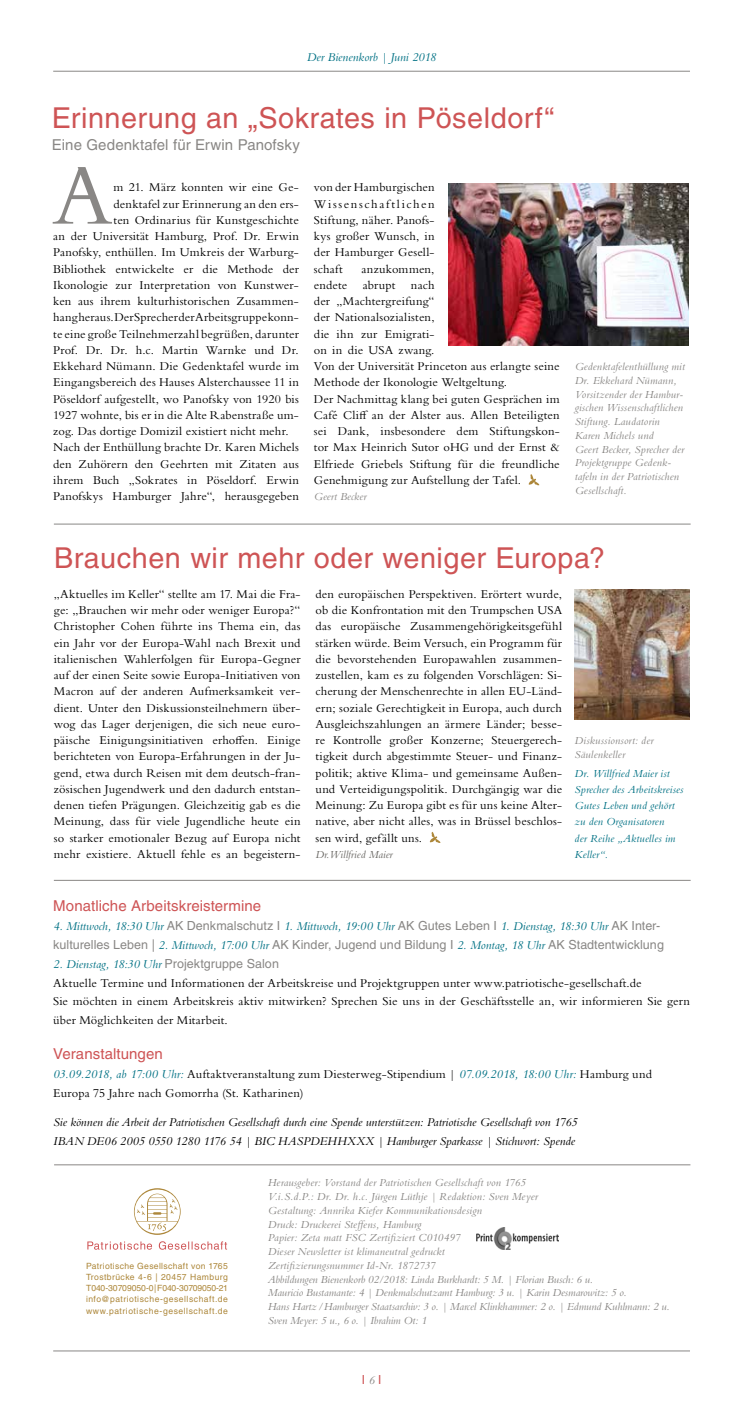
<style>
.page{position:relative;width:745px;height:1418px;background:#fff}
.page>*{position:absolute;margin:0;border:0;box-sizing:border-box;transform-origin:0 0}
.t1{font:88.75px "Bembo Std";color:#898785}
.t2{font:28.75px "Helvetica LT";letter-spacing:.02em;color:#ce5455}
.t3{font:15px "Helvetica LT";letter-spacing:.005em;color:#ce5455}
.t4{font:15px "Helvetica LT";letter-spacing:.005em;color:#898785}
.t5{font:12.5px/16.2px "Bembo Std";letter-spacing:.01em;color:#000}
.t6{font:italic 12.5px/18.8px "Bembo Std";letter-spacing:-.005em;color:#000}
.t7{font:italic 12.5px "Bembo Std";color:#007184}
.t8{font:12.5px "Helvetica LT";letter-spacing:.005em;color:#898785}
.t9{font:12.5px "Helvetica Neue";color:#ce5455}
.t10{font:italic 11.25px/13.8px "Bembo Std";letter-spacing:.01em;color:#898785}
.t11{font:italic 11.25px/16.2px "Bembo Std";letter-spacing:.015em;color:#007184}
.t12{font:italic 11.25px "Bembo Std";color:#6a6864}
.t13{font:8.62px/11.2px "Helvetica LT";letter-spacing:.06em;color:#ad873a;text-align:justify}
.s1{font-family:"Helvetica LT";font-style:normal;color:#898785}
.s2{font-family:"Bembo Std";font-style:italic;color:#007184}
.s3{font-style:italic;color:#007184}
.s4{font-family:"Helvetica LT";color:#898785}
.s5{font-family:"Bembo Std";font-style:italic;color:#898785}
</style>
<div class="page">
<hr style="left:53px;top:71px;width:636px;height:1px;background:#898785">
<hr style="left:53px;top:1350px;width:636px;height:1px;background:#898785">
<hr style="left:54px;top:1164px;width:636px;height:1px;background:#898785">
<svg style="left:134px;top:1188px;width:46px;height:46px"></svg>
<svg style="left:87px;top:1241px;width:140px;height:8px"></svg>
<hr style="left:54px;top:524px;width:636px;height:1px;background:#898785">
<hr style="left:54px;top:880px;width:636px;height:1px;background:#898785">
<svg style="left:528px;top:474px;width:12px;height:12px"></svg>
<img style="left:448px;top:183px;width:239px;height:162px">
<svg style="left:429px;top:831px;width:12px;height:12px"></svg>
<img style="left:574px;top:589px;width:115px;height:130px">
<img style="left:476px;top:1227px;width:82px;height:22px">
<div style="left:531px;top:1242px;width:47px;height:11px;background:#fff"></div>
<p class="t7" style="left:307px;top:50px;width:131px">Der Bienenkorb | Juni 2018</p>
<h2 class="t2" style="left:52px;top:101px;width:503px">Erinnerung an „Sokrates in Pöseldorf“</h2>
<p class="t4" style="left:52px;top:136px;width:249px">Eine Gedenktafel für Erwin Panofsky</p>
<h1 class="t1" style="left:52px;top:144px;width:62px">A</h1>
<p class="t5" style="left:314px;top:179px;width:122px;text-align:justify">von der Hamburgischen Wissenschaftlichen Stiftung, näher. Panofs&shy;kys großer Wunsch, in der Hamburger Gesell&shy;schaft</p>
<p class="t5" style="left:113px;top:179px;width:187px">m 21. März konnten wir eine Ge-</p>
<p class="t5" style="left:113px;top:195px;width:187px">denktafel zur Erinnerung an den ers-</p>
<p class="t5" style="left:113px;top:211px;width:187px">ten Ordinarius für Kunstgeschichte</p>
<p class="t5" style="left:53px;top:228px;width:247px">an der Universität Hamburg, Prof. Dr. Erwin</p>
<p class="t5" style="left:53px;top:244px;width:247px">Panofsky, enthüllen. Im Umkreis der Warburg-</p>
<p class="t5" style="left:53px;top:260px;width:247px">Bibliothek entwickelte er die Methode der</p>
<p class="t5" style="left:53px;top:276px;width:247px">Ikonologie zur Interpretation von Kunstwer-</p>
<p class="t5" style="left:53px;top:293px;width:247px">ken aus ihrem kulturhistorischen Zusammen-</p>
<p class="t5" style="left:53px;top:309px;width:247px">hang heraus. Der Sprecher der Arbeitsgruppe konn-</p>
<p class="t5" style="left:53px;top:325px;width:247px">te eine große Teilnehmerzahl begrüßen, darunter</p>
<p class="t5" style="left:53px;top:341px;width:247px">Prof. Dr. Dr. h.c. Martin Warnke und Dr.</p>
<p class="t5" style="left:53px;top:358px;width:247px">Ekkehard Nümann. Die Gedenktafel wurde im</p>
<p class="t5" style="left:53px;top:374px;width:247px">Eingangsbereich des Hauses Alsterchaussee 11 in</p>
<p class="t5" style="left:53px;top:390px;width:247px">Pöseldorf aufgestellt, wo Panofsky von 1920 bis</p>
<p class="t5" style="left:53px;top:406px;width:247px">1927 wohnte, bis er in die Alte Rabenstraße um-</p>
<p class="t5" style="left:53px;top:423px;width:237px">zog. Das dortige Domizil existiert nicht mehr.</p>
<p class="t5" style="left:53px;top:439px;width:247px">Nach der Enthüllung brachte Dr. Karen Michels</p>
<p class="t5" style="left:53px;top:455px;width:247px">den Zuhörern den Geehrten mit Zitaten aus</p>
<p class="t5" style="left:53px;top:471px;width:247px">ihrem Buch „Sokrates in Pöseldorf. Erwin</p>
<p class="t5" style="left:53px;top:488px;width:247px">Panofskys Hamburger Jahre“, herausgegeben</p>
<p class="t5" style="left:314px;top:260px;width:247px;text-indent:47px">anzukommen,<br>endete abrupt nach<br>der „Machtergreifung“<br>der Nationalsozialisten,<br>die ihn zur Emigrati-<br>on in die USA zwang.<br>Von der Universität Princeton aus erlangte seine Methode der Ikonologie Weltgeltung.<br>Der Nachmittag klang bei guten Gesprächen im Café Cliff an der Alster aus. Allen Beteiligten sei Dank, insbesondere dem Stiftungskon&shy;tor Max Heinrich Sutor oHG und der Ernst &amp; Elfriede Griebels Stiftung für die freundliche Genehmigung zur Aufstellung der Tafel.</p>
<p class="t10" style="left:314px;top:489px;width:54px">Geert Becker</p>
<p class="t10" style="left:574px;top:359px;width:112px">Gedenktafelenthüllung mit<br>Dr. Ekkehard Nümann,<br>Vorsitzender der Hambur&shy;gischen Wissenschaftlichen<br>Stiftung. Laudatorin<br>Karen Michels und<br>Geert Becker, Sprecher der<br>Projektgruppe Gedenk&shy;tafeln in der Patriotischen<br>Gesellschaft.</p>
<h2 class="t2" style="left:54px;top:541px;width:552px">Brauchen wir mehr oder weniger Europa?</h2>
<p class="t5" style="left:54px;top:585px;width:248px;text-align:justify">„Aktuelles im Keller“ stellte am 17. Mai die Fra&shy;ge: „Brauchen wir mehr oder weniger Europa?“ Christopher Cohen führte ins Thema ein, das ein Jahr vor der Europa-Wahl nach Brexit und italienischen Wahlerfolgen für Europa-Gegner auf der einen Seite sowie Europa-Initiativen von Macron auf der anderen Aufmerksamkeit ver&shy;dient. Unter den Diskussionsteilnehmern über&shy;wog das Lager derjenigen, die sich neue euro&shy;päische Einigungsinitiativen erhoffen. Einige berichteten von Europa-Erfahrungen in der Ju&shy;gend, etwa durch Reisen mit dem deutsch-fran&shy;zösischen Jugendwerk und den dadurch entstan&shy;denen tiefen Prägungen. Gleichzeitig gab es die Meinung, dass für viele Jugendliche heute ein so starker emotionaler Bezug auf Europa nicht mehr existiere. Aktuell fehle es an begeistern-</p>
<p class="t5" style="left:315px;top:585px;width:248px;text-align:justify">den europäischen Perspektiven. Erörtert wurde, ob die Konfrontation mit den Trumpschen USA das europäische Zusammengehörigkeitsgefühl stärken würde. Beim Versuch, ein Programm für die bevorstehenden Europawahlen zusammen&shy;zustellen, kam es zu folgenden Vorschlägen: Si&shy;cherung der Menschenrechte in allen EU-Länd&shy;ern; soziale Gerechtigkeit in Europa, auch durch Ausgleichszahlungen an ärmere Länder; besse&shy;re Kontrolle großer Konzerne; Steuergerech&shy;tigkeit durch abgestimmte Steuer- und Finanz&shy;politik; aktive Klima- und gemeinsame Außen&shy;und Verteidigungspolitik. Durchgängig war die Meinung: Zu Europa gibt es für uns keine Alter&shy;native, aber nicht alles, was in Brüssel beschlos&shy;sen wird, gefällt uns.</p>
<p class="t12" style="left:315px;top:847px;width:79px">Dr. Willfried Maier</p>
<p class="t10" style="left:574px;top:733px;width:80px">Diskussionsort: der<br>Säulenkeller</p>
<p class="t11" style="left:574px;top:764px;width:110px">Dr. Willfried Maier ist<br>Sprecher des Arbeitskreises<br>Gutes Leben und gehört zu den Organisatoren<br>der Reihe „Aktuelles im<br>Keller“.</p>
<p class="t3" style="left:53px;top:897px;width:209px">Monatliche Arbeitskreistermine</p>
<p class="t7" style="left:53px;top:919px;width:608px">4. Mittwoch, 18:30 Uhr <span class="s1">AK Denkmalschutz I</span> 1. Mittwoch, 19:00 Uhr <span class="s1">AK Gutes Leben I</span> 1. Dienstag, 18:30 Uhr <span class="s1">AK Inter-</span></p>
<p class="t8" style="left:53px;top:937px;width:612px">kulturelles Leben | <span class="s2">2. Mittwoch, 17:00 Uhr</span> AK Kinder, Jugend und Bildung I <span class="s2">2. Montag, 18 Uhr</span> AK Stadtentwicklung</p>
<p class="t5" style="left:53px;top:954px;width:638px;line-height:18.8px"><span class="s3">2. Dienstag, 18:30 Uhr</span> <span class="s4">Projektgruppe Salon<br></span>Aktuelle Termine und Informationen der Arbeitskreise und Projektgruppen unter www.patriotische-gesellschaft.de<br>Sie möchten in einem Arbeitskreis aktiv mitwirken? Sprechen Sie uns in der Geschäftsstelle an, wir informieren Sie gern über Möglichkeiten der Mitarbeit.</p>
<p class="t3" style="left:53px;top:1045px;width:111px">Veranstaltungen</p>
<p class="t5" style="left:53px;top:1064px;width:600px;line-height:18.8px"><span class="s3">03.09.2018, ab 17:00 Uhr:</span> Auftaktveranstaltung zum Diesterweg-Stipendium | <span class="s3">07.09.2018, 18:00 Uhr:</span> Hamburg und<br>Europa 75 Jahre nach Gomorrha (St. Katharinen)</p>
<p class="t6" style="left:53px;top:1112px;width:525px">Sie können die Arbeit der Patriotischen Gesellschaft durch eine Spende unterstützen: Patriotische Gesellschaft von 1765<br>IBAN DE06 2005 0550 1280 1176 54 | BIC HASPDEHHXXX | Hamburger Sparkasse | Stichwort: Spende</p>
<p class="t13" style="left:86px;top:1259px;width:143px">Patriotische Gesellschaft von 1765<br>Trostbrücke 4-6 | 20457 Hamburg T 040-30 70 90 50-0 | F 040-30709050-21 info@patriotische-gesellschaft.de www.patriotische-gesellschaft.de</p>
<p class="t10" style="left:268px;top:1175px;width:403px">Herausgeber: Vorstand der Patriotischen Gesellschaft von 1765<br>V.i.S.d.P.: Dr. Dr. h.c. Jürgen Lüthje | Redaktion: Sven Meyer<br>Gestaltung: Annrika Kiefer Kommunikationsdesign<br>Druck: Druckerei Steffens, Hamburg<br>Papier: Zeta matt FSC Zertifiziert C010497<br>Dieser Newsletter ist klimaneutral gedruckt<br>Zertifizierungsnummer Id-Nr. 1872737<br>Abbildungen Bienenkorb 02/2018: Linda Burkhardt: 5 M. | Florian Busch: 6 u.<br>Mauricio Bustamante: 4 | Denkmalschutzamt Hamburg: 3 u. | Karin Desmarowitz: 5 o.<br>Hans Hartz/Hamburger Staatsarchiv: 3 o. | Marcel Klinkhammer: 2 o. | Edmund Kuhlmann: 2 u.<br>Sven Meyer: 5 u., 6 o. | Ibrahim Ot: 1</p>
<p class="t9" style="left:361px;top:1370px;width:21px">I <span class="s5">6</span> I</p>
</div>
